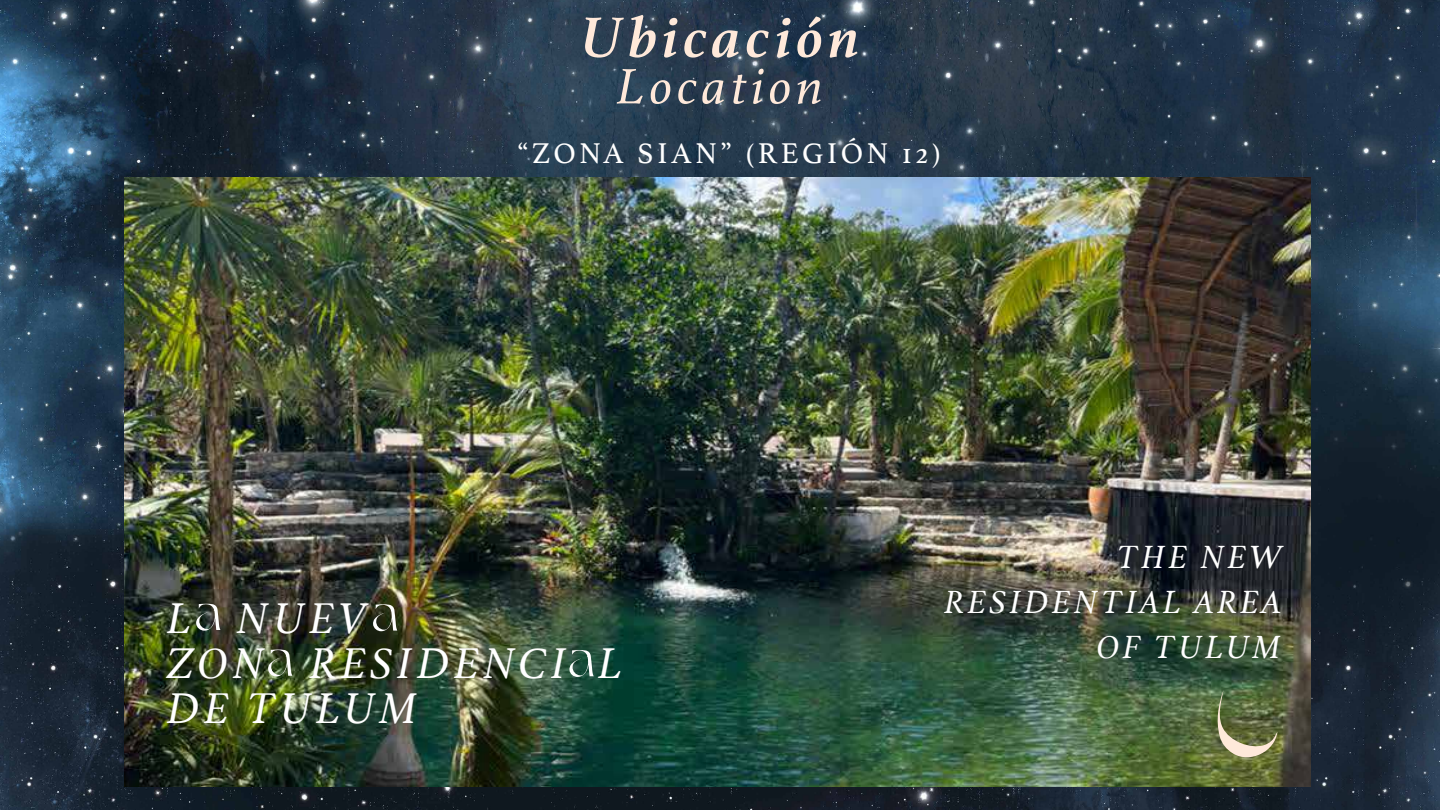
<style>
.page{position:relative;width:1440px;height:810px;background:#fff}
.page>*{position:absolute;margin:0;border:0;box-sizing:border-box;transform-origin:0 0}
.t1{font:italic 700 60px "Athelas";letter-spacing:.09em;color:#ffe9da}
.t2{font:italic 52.5px "Athelas";letter-spacing:.09em;color:#ffe9da}
.t3{font:italic 45.22px/45.2px "Athelas";letter-spacing:.09em;color:#fff}
.t4{font:italic 33.75px/45px "Athelas";letter-spacing:.09em;color:#fff;text-align:right}
.t5{font:30px "Athelas";letter-spacing:.12em;color:#fff}
</style>
<div class="page">
<img style="left:0;top:0;width:1440px;height:810px">
<img style="left:125px;top:177px;width:1186px;height:610px">
<svg style="left:196px;top:604px;width:24px;height:27px"></svg>
<svg style="left:373px;top:604px;width:24px;height:27px"></svg>
<svg style="left:268px;top:650px;width:24px;height:27px"></svg>
<svg style="left:569px;top:650px;width:25px;height:27px"></svg>
<svg style="left:1216px;top:690px;width:61px;height:74px;background:#777f54"></svg>
<h1 class="t1" style="left:580px;top:-11px;width:282px">Ubicación</h1>
<h2 class="t2" style="left:616px;top:45px;width:209px">Location</h2>
<p class="t5" style="left:517px;top:129px;width:425px">“ZONA SIAN” (REGIÓN 12)</p>
<h3 class="t3" style="left:167px;top:594px;width:457px">L NUEV<br>ZON RESIDENCI L<br>DE TULUM</h3>
<p class="t4" style="left:944px;top:534px;width:339px">THE NEW<br>RESIDENTIAL AREA<br>OF TULUM</p>
</div>
